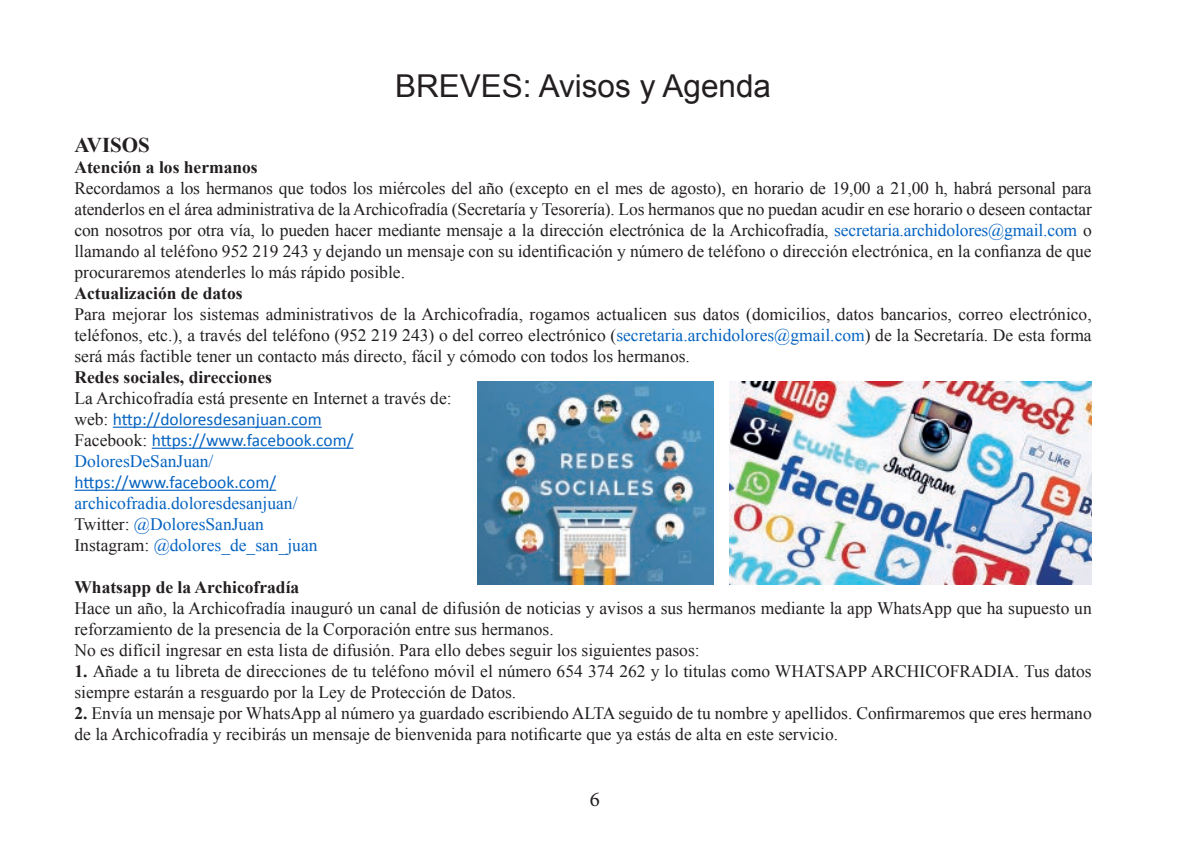
<style>
.page{position:relative;width:1191px;height:844px;background:#fff}
.page>*{position:absolute;margin:0;border:0;box-sizing:border-box;transform-origin:0 0}
.t1{font:31.5px "Arial";color:#231f20}
.t2{font:700 21px "Times New Roman";color:#231f20}
.t3{font:21px "Minion Pro";color:#231f20}
.t4{font:17.5px/21px "Times New Roman";color:#231f20}
.t5{font:17.5px/21px "Times New Roman";color:#0563c1}
.t6{font:700 17.5px "Times New Roman";color:#231f20}
.t7{font:17.5px/21px "Calibri";color:#0563c1}
.s1{color:#0563c1}
.s2{font-family:"Times New Roman";color:#231f20}
.s3{color:#231f20}
.s4{font-weight:700}
</style>
<div class="page">
<hr style="left:113px;top:426px;width:209px;height:1px;background:#0563c1">
<hr style="left:152px;top:447px;width:201px;height:1px;background:#0563c1">
<hr style="left:74px;top:489px;width:202px;height:1px;background:#0563c1">
<img style="left:729px;top:381px;width:362px;height:203px">
<img style="left:478px;top:381px;width:235px;height:203px">
<h1 class="t1" style="left:395px;top:66px;width:377px">BREVES: Avisos y Agenda</h1>
<p class="t2" style="left:74px;top:130px;width:77px">AVISOS</p>
<p class="t6" style="left:74px;top:155px;width:185px">Atención a los hermanos</p>
<p class="t4" style="left:74px;top:177px;width:1019px;text-align:justify">Recordamos a los hermanos que todos los miércoles del año (excepto en el mes de agosto), en horario de 19,00 a 21,00 h, habrá personal para atenderlos en el área administrativa de la Archicofradía (Secretaría y Tesorería). Los hermanos que no puedan acudir en ese horario o deseen contactar con nosotros por otra vía, lo pueden hacer mediante mensaje a la dirección electrónica de la Archicofradía, <span class="s1">secretaria.archidolores@gmail.com</span> o llamando al teléfono 952 219 243 y dejando un mensaje con su identificación y número de teléfono o dirección electrónica, en la confianza de que procuraremos atenderles lo más rápido posible.</p>
<p class="t6" style="left:74px;top:281px;width:170px">Actualización de datos</p>
<p class="t4" style="left:74px;top:303px;width:1018px;text-align:justify">Para mejorar los sistemas administrativos de la Archicofradía, rogamos actualicen sus datos (domicilios, datos bancarios, correo electrónico, teléfonos, etc.), a través del teléfono (952 219 243) o del correo electrónico (<span class="s1">secretaria.archidolores@gmail.com</span>) de la Secretaría. De esta forma será más factible tener un contacto más directo, fácil y cómodo con todos los hermanos.</p>
<p class="t6" style="left:74px;top:365px;width:199px">Redes sociales, direcciones</p>
<p class="t4" style="left:74px;top:387px;width:379px">La Archicofradía está presente en Internet a través de:</p>
<p class="t7" style="left:74px;top:409px;width:280px"><span class="s2">web:</span> http://doloresdesanjuan.com<br><span class="s2">Facebook:</span> https://www.facebook.com/</p>
<p class="t5" style="left:74px;top:450px;width:141px">DoloresDeSanJuan/</p>
<p class="t7" style="left:74px;top:472px;width:203px">https://www.facebook.com/</p>
<p class="t5" style="left:74px;top:492px;width:245px">archicofradia.doloresdesanjuan/<br><span class="s3">Twitter:</span> @DoloresSanJuan<br><span class="s3">Instagram:</span> @dolores_de_san_juan</p>
<p class="t6" style="left:74px;top:575px;width:226px">Whatsapp de la Archicofradía</p>
<p class="t4" style="left:74px;top:597px;width:1018px">Hace un año, la Archicofradía inauguró un canal de difusión de noticias y avisos a sus hermanos mediante la app WhatsApp que ha supuesto un reforzamiento de la presencia de la Corporación entre sus hermanos.<br>No es difícil ingresar en esta lista de difusión. Para ello debes seguir los siguientes pasos:</p>
<p class="t4" style="left:74px;top:660px;width:1018px"><span class="s4">1.</span> Añade a tu libreta de direcciones de tu teléfono móvil el número 654 374 262 y lo titulas como WHATSAPP ARCHICOFRADIA. Tus datos siempre estarán a resguardo por la Ley de Protección de Datos.</p>
<p class="t4" style="left:74px;top:702px;width:1018px"><span class="s4">2.</span> Envía un mensaje por WhatsApp al número ya guardado escribiendo ALTA seguido de tu nombre y apellidos. Confirmaremos que eres hermano de la Archicofradía y recibirás un mensaje de bienvenida para notificarte que ya estás de alta en este servicio.</p>
<p class="t3" style="left:589px;top:785px;width:12px">6</p>
</div>
